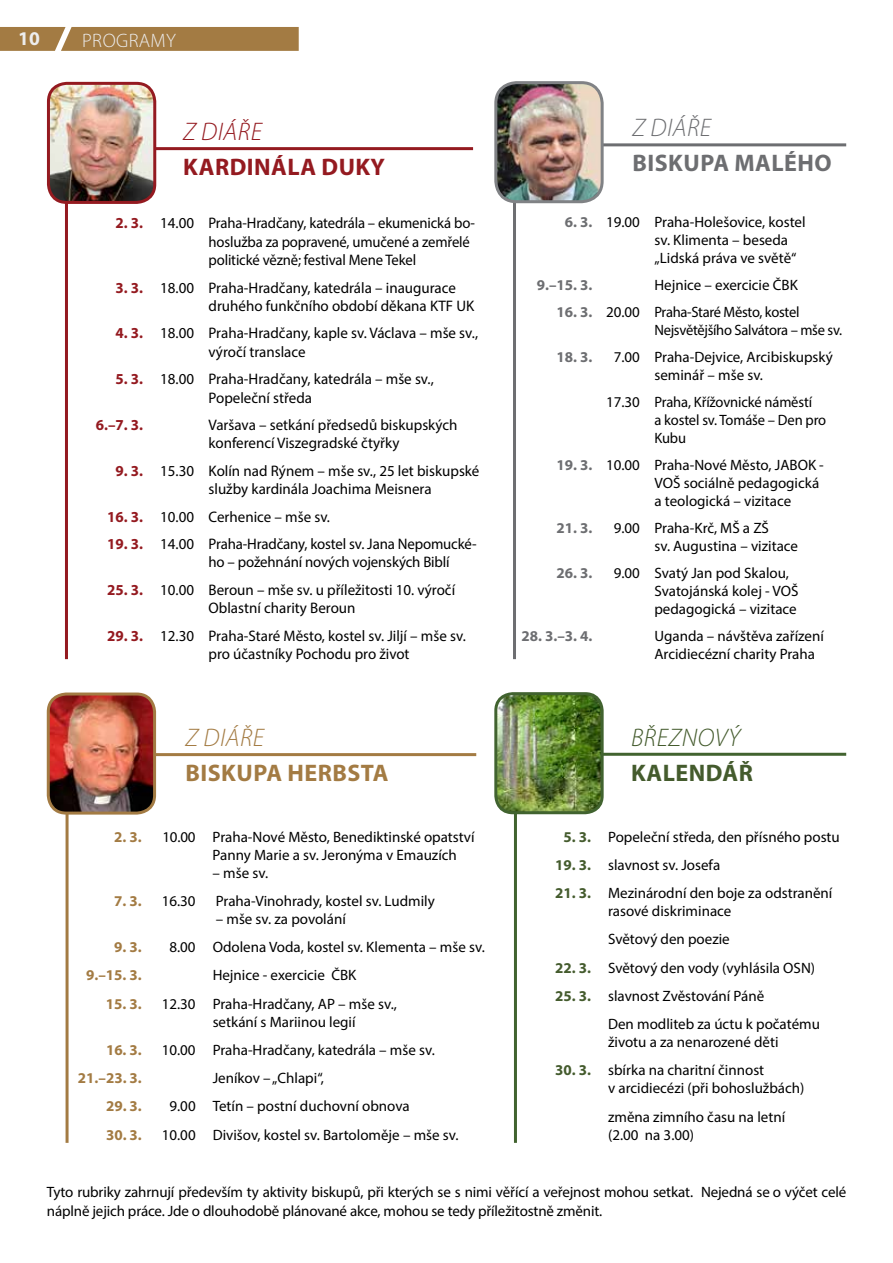
<style>
.page{position:relative;width:893px;height:1263px;background:#fff}
.page>*{position:absolute;margin:0;border:0;box-sizing:border-box;transform-origin:0 0}
.t1{font:italic 300 25.5px "Myriad Pro";letter-spacing:.02em;color:#445b2d}
.t2{font:italic 300 25.5px "Myriad Pro";letter-spacing:.02em;color:#941a20}
.t3{font:italic 300 25.5px "Myriad Pro";letter-spacing:.02em;color:#6d6e71}
.t4{font:italic 300 25.5px "Myriad Pro";letter-spacing:.02em;color:#a37b43}
.t5{font:700 24px "Myriad Pro";letter-spacing:.02em;color:#a37b43}
.t6{font:700 24px "Myriad Pro";letter-spacing:.02em;color:#941a20}
.t7{font:700 24px "Myriad Pro";letter-spacing:.02em;color:#6d6e71}
.t8{font:700 24px "Myriad Pro";letter-spacing:.02em;color:#445b2d}
.t9{font:300 19.5px "Myriad Pro";letter-spacing:.02em;color:#ededee}
.t10{font:700 19.5px "Myriad Pro";color:#ededee}
.t11{font:15.3px/18.3px "Myriad Pro";color:#000}
.t12{font:700 15.3px "Myriad Pro";color:#941a20}
.t13{font:15px/18px "Myriad Pro";color:#000}
.t14{font:15px/18px "Myriad Pro";letter-spacing:-.02em;color:#000}
.t15{font:700 15px "Myriad Pro";color:#a37b43}
.t16{font:700 15px "Myriad Pro";color:#6d6e71}
.s1{font-weight:700;color:#941a20}
.s2{font-weight:700;color:#6d6e71}
.s3{font-weight:700;color:#445b2d}
</style>
<div class="page">
<div style="left:0;top:27px;width:299px;height:24px;background:#a37b43"></div>
<hr style="left:65px;top:147px;width:408px;height:3px;background:#941a20">
<hr style="left:65px;top:148px;width:3px;height:511px;background:#941a20">
<img style="left:48px;top:85px;width:107px;height:116px">
<div style="left:47px;top:82px;width:109px;height:122px;border:3px solid #941a20;border-radius:18px"></div>
<hr style="left:513px;top:143px;width:333px;height:3px;background:#6d6e71">
<hr style="left:513px;top:144px;width:3px;height:515px;background:#6d6e71">
<img style="left:498px;top:85px;width:102px;height:117px">
<div style="left:494px;top:81px;width:110px;height:122px;border:3px solid #808285;border-radius:21px"></div>
<hr style="left:66px;top:753px;width:410px;height:3px;background:#a37b43">
<hr style="left:66px;top:753px;width:3px;height:390px;background:#a37b43">
<img style="left:48px;top:696px;width:107px;height:117px">
<div style="left:47px;top:692px;width:109px;height:122px;border:3px solid #a37b43;border-radius:18px"></div>
<hr style="left:514px;top:753px;width:332px;height:3px;background:#41632f">
<hr style="left:514px;top:753px;width:3px;height:390px;background:#41632f">
<img style="left:498px;top:696px;width:102px;height:117px">
<div style="left:494px;top:692px;width:110px;height:122px;border:3px solid #41632f;border-radius:17px"></div>
<h3 class="t10" style="left:18px;top:26px;width:23px">10</h3>
<h3 class="t9" style="left:82px;top:28px;width:95px">PROGRAMY</h3>
<h1 class="t2" style="left:183px;top:116px;width:80px">Z DIÁŘE</h1>
<h2 class="t6" style="left:183px;top:151px;width:203px">KARDINÁLA DUKY</h2>
<h1 class="t3" style="left:633px;top:112px;width:80px">Z DIÁŘE</h1>
<h2 class="t7" style="left:633px;top:147px;width:201px">BISKUPA MALÉHO</h2>
<p class="t11" style="left:209px;top:214px;width:268px;text-indent:-93px"><span class="s1">2. 3.</span> 14.00 Praha-Hradčany, katedrála – ekumenická bo&shy;hoslužba za popravené, umučené a zemřelé politické vězně; festival Mene Tekel</p>
<p class="t11" style="left:209px;top:278px;width:267px;text-indent:-93px"><span class="s1">3. 3.</span> 18.00 Praha-Hradčany, katedrála – inaugurace druhého funkčního období děkana KTF UK</p>
<p class="t11" style="left:209px;top:324px;width:271px;text-indent:-93px"><span class="s1">4. 3.</span> 18.00 Praha-Hradčany, kaple sv. Václava – mše sv., výročí translace</p>
<p class="t11" style="left:209px;top:370px;width:227px;text-indent:-93px"><span class="s1">5. 3.</span> 18.00 Praha-Hradčany, katedrála – mše sv.,<br>Popeleční středa</p>
<p class="t12" style="left:96px;top:415px;width:49px">6.–7. 3.</p>
<p class="t11" style="left:209px;top:415px;width:250px">Varšava – setkání předsedů biskupských konferencí Viszegradské čtyřky</p>
<p class="t11" style="left:209px;top:461px;width:272px;text-indent:-93px"><span class="s1">9. 3.</span> 15.30 Kolín nad Rýnem – mše sv., 25 let biskupské služby kardinála Joachima Meisnera</p>
<p class="t11" style="left:107px;top:507px;width:224px"><span class="s1">16. 3.</span> 10.00 Cerhenice – mše sv.</p>
<p class="t11" style="left:209px;top:535px;width:270px;text-indent:-101px"><span class="s1">19. 3.</span> 14.00 Praha-Hradčany, kostel sv. Jana Nepomucké&shy;ho – požehnání nových vojenských Biblí</p>
<p class="t11" style="left:107px;top:580px;width:349px;text-align:center"><span class="s1">25. 3.</span> 10.00 Beroun – mše sv. u příležitosti 10. výročí<br>Oblastní charity Beroun</p>
<p class="t11" style="left:209px;top:626px;width:259px;text-indent:-101px"><span class="s1">29. 3.</span> 12.30 Praha-Staré Město, kostel sv. Jiljí – mše sv. pro účastníky Pochodu pro život</p>
<p class="t13" style="left:654px;top:213px;width:153px;text-indent:-90px"><span class="s2">6. 3.</span> 19.00 Praha-Holešovice, kostel sv. Klimenta – beseda „Lidská práva ve světě“</p>
<p class="t16" style="left:537px;top:275px;width:57px">9.–15. 3.</p>
<p class="t13" style="left:654px;top:276px;width:145px">Hejnice – exercicie ČBK</p>
<p class="t14" style="left:654px;top:303px;width:189px;text-indent:-98px"><span class="s2">16. 3.</span> 20.00 Praha-Staré Město, kostel<br>Nejsvětějšího Salvátora – mše sv.</p>
<p class="t16" style="left:556px;top:347px;width:37px">18. 3.</p>
<p class="t13" style="left:654px;top:348px;width:180px;text-indent:-41px">7.00 Praha-Dejvice, Arcibiskupský seminář – mše sv.</p>
<p class="t13" style="left:654px;top:393px;width:173px;text-indent:-48px">17.30 Praha, Křížovnické náměstí<br>a kostel sv. Tomáše – Den pro<br>Kubu</p>
<p class="t13" style="left:654px;top:456px;width:171px;text-indent:-98px"><span class="s2">19. 3.</span> 10.00 Praha-Nové Město, JABOK -<br>VOŠ sociálně pedagogická a teologická – vizitace</p>
<p class="t16" style="left:556px;top:518px;width:37px">21. 3.</p>
<p class="t13" style="left:654px;top:519px;width:145px;text-indent:-41px">9.00 Praha-Krč, MŠ a ZŠ<br>sv. Augustina – vizitace</p>
<p class="t16" style="left:556px;top:563px;width:37px">26. 3.</p>
<p class="t13" style="left:654px;top:564px;width:146px;text-indent:-41px">9.00 Svatý Jan pod Skalou,<br>Svatojánská kolej - VOŠ pedagogická – vizitace</p>
<p class="t16" style="left:522px;top:626px;width:72px">28. 3.–3. 4.</p>
<p class="t13" style="left:654px;top:627px;width:171px">Uganda – návštěva zařízení<br>Arcidiecézní charity Praha</p>
<h1 class="t4" style="left:186px;top:722px;width:80px">Z DIÁŘE</h1>
<h2 class="t5" style="left:186px;top:757px;width:204px">BISKUPA HERBSTA</h2>
<h1 class="t1" style="left:631px;top:722px;width:111px">BŘEZNOVÝ</h1>
<h2 class="t8" style="left:631px;top:757px;width:124px">KALENDÁŘ</h2>
<p class="t15" style="left:114px;top:827px;width:29px">2. 3.</p>
<p class="t13" style="left:213px;top:827px;width:264px;text-indent:-50px">10.00 Praha-Nové Město, Benediktinské opatství<br>Panny Marie a sv. Jeronýma v Emauzích</p>
<p class="t13" style="left:213px;top:863px;width:57px">– mše sv.</p>
<p class="t15" style="left:114px;top:891px;width:29px">7. 3.</p>
<p class="t13" style="left:162px;top:891px;width:35px">16.30</p>
<p class="t13" style="left:216px;top:891px;width:220px">Praha-Vinohrady, kostel sv. Ludmily</p>
<p class="t13" style="left:216px;top:909px;width:132px">– mše sv. za povolání</p>
<p class="t15" style="left:114px;top:937px;width:29px">9. 3.</p>
<p class="t13" style="left:169px;top:938px;width:317px">8.00 Odolena Voda, kostel sv. Klementa – mše sv.</p>
<p class="t15" style="left:86px;top:965px;width:57px">9.–15. 3.</p>
<p class="t13" style="left:213px;top:966px;width:145px">Hejnice - exercicie ČBK</p>
<p class="t15" style="left:106px;top:994px;width:37px">15. 3.</p>
<p class="t13" style="left:213px;top:994px;width:186px;text-indent:-51px">12.30 Praha-Hradčany, AP – mše sv., setkání s Mariinou legií</p>
<p class="t15" style="left:106px;top:1040px;width:37px">16. 3.</p>
<p class="t13" style="left:162px;top:1040px;width:274px">10.00 Praha-Hradčany, katedrála – mše sv.</p>
<p class="t15" style="left:78px;top:1068px;width:65px">21.–23. 3.</p>
<p class="t13" style="left:213px;top:1069px;width:113px">Jeníkov – „Chlapi“,</p>
<p class="t15" style="left:106px;top:1096px;width:37px">29. 3.</p>
<p class="t13" style="left:169px;top:1097px;width:242px">9.00 Tetín – postní duchovní obnova</p>
<p class="t15" style="left:106px;top:1125px;width:37px">30. 3.</p>
<p class="t13" style="left:162px;top:1125px;width:298px">10.00 Divišov, kostel sv. Bartoloměje – mše sv.</p>
<p class="t13" style="left:564px;top:827px;width:278px"><span class="s3">5. 3.</span> Popeleční středa, den přísného postu</p>
<p class="t13" style="left:555px;top:855px;width:166px"><span class="s3">19. 3.</span> slavnost sv. Josefa</p>
<p class="t13" style="left:608px;top:884px;width:226px;text-indent:-53px"><span class="s3">21. 3.</span> Mezinárodní den boje za odstranění rasové diskriminace</p>
<p class="t13" style="left:608px;top:930px;width:123px">Světový den poezie</p>
<p class="t13" style="left:555px;top:958px;width:261px"><span class="s3">22. 3.</span> Světový den vody (vyhlásila OSN)</p>
<p class="t13" style="left:608px;top:981px;width:213px;line-height:28.2px;text-indent:-53px"><span class="s3">25. 3.</span> slavnost Zvěstování Páně<br>Den modliteb za úctu k počatému</p>
<p class="t13" style="left:608px;top:1033px;width:172px">životu a za nenarozené děti</p>
<p class="t13" style="left:608px;top:1061px;width:198px;text-indent:-53px"><span class="s3">30. 3.</span> sbírka na charitní činnost<br>v arcidiecézi (při bohoslužbách)</p>
<p class="t13" style="left:608px;top:1107px;width:179px">změna zimního času na letní (2.00 na 3.00)</p>
<p class="t13" style="left:47px;top:1182px;width:801px;line-height:18.9px">Tyto rubriky zahrnují především ty aktivity biskupů, při kterých se s nimi věřící a veřejnost mohou setkat. Nejedná se o výčet celé náplně jejich práce. Jde o dlouhodobě plánované akce, mohou se tedy příležitostně změnit.</p>
</div>
